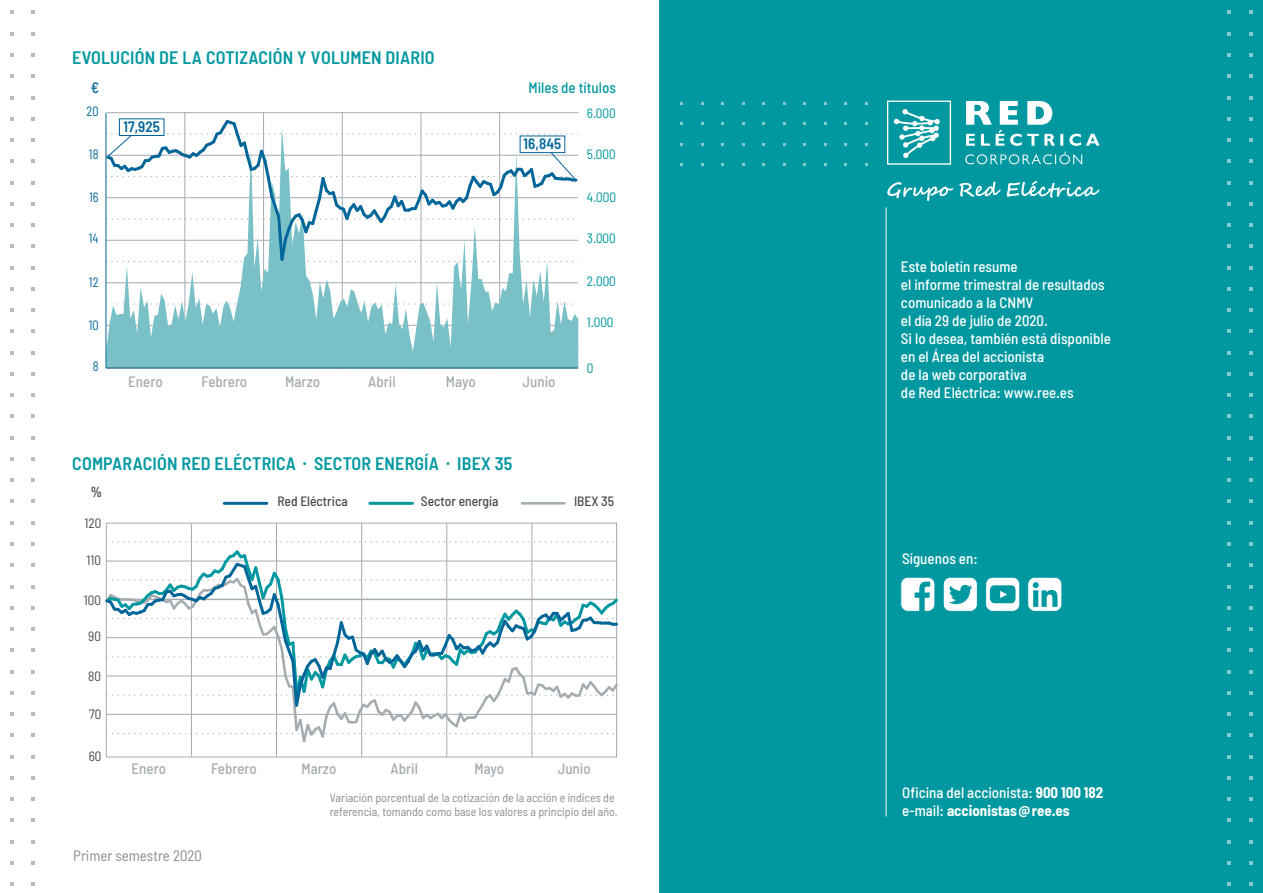
<style>
.page{position:relative;width:1263px;height:893px;background:#fff}
.page>*{position:absolute;margin:0;border:0;box-sizing:border-box;transform-origin:0 0}
.t1{font:600 semi-condensed 18px "Barlow";letter-spacing:.01em;color:#0098a0}
.t2{font:500 semi-condensed 15px/18px "Barlow";color:#fff}
.t3{font:500 semi-condensed 15px "Barlow";color:#a4acb1}
.t4{font:semi-condensed 15px "Barlow";color:#878e91}
.t5{font:500 semi-condensed 15px "Barlow";color:#0098a0}
.t6{font:600 semi-condensed 15px "Barlow";letter-spacing:.005em;color:#069}
.t7{font:500 15px "Geogrotesque Cond";color:#4a4a49}
.t8{font:500 semi-condensed 15px "Barlow";color:#069}
.t9{font:500 semi-condensed 13.5px "Barlow";color:#4a4a49}
.t10{font:semi-condensed 13.5px "Barlow";color:#0098a0}
.t11{font:semi-condensed 13.5px "Barlow";color:#4a4a49}
.t12{font:semi-condensed 13.5px "Barlow";color:#069;scale:.93 1}
.t13{font:semi-condensed 12px/14.2px "Barlow";color:#878e91}
.s1{font-weight:700}
</style>
<div class="page">
<hr style="left:276px;top:523px;width:1px;height:234px;background:#a4acb1">
<hr style="left:361px;top:523px;width:1px;height:234px;background:#a4acb1">
<hr style="left:531px;top:523px;width:1px;height:234px;background:#a4acb1">
<hr style="left:191px;top:523px;width:1px;height:234px;background:#a4acb1">
<hr style="left:446px;top:523px;width:1px;height:234px;background:#a4acb1">
<div style="left:659px;top:0;width:604px;height:893px;background:#0098a0"></div>
<svg style="left:106px;top:541px;width:511px;height:1px"></svg>
<hr style="left:421px;top:113px;width:1px;height:255px;background:#a4acb1">
<hr style="left:499px;top:113px;width:1px;height:255px;background:#a4acb1">
<hr style="left:263px;top:113px;width:1px;height:255px;background:#a4acb1">
<hr style="left:342px;top:113px;width:1px;height:255px;background:#a4acb1">
<hr style="left:184px;top:113px;width:1px;height:255px;background:#a4acb1">
<hr style="left:106px;top:112px;width:472px;height:1px;background:#a4acb1">
<hr style="left:370px;top:502px;width:42px;height:3px;background:#0098a0">
<hr style="left:224px;top:502px;width:43px;height:3px;background:#069">
<hr style="left:522px;top:502px;width:42px;height:3px;background:#a4acb1">
<hr style="left:886px;top:208px;width:1px;height:608px;background:#fff">
<div style="left:986px;top:577px;width:34px;height:34px;background:#fff;border-radius:7px"></div>
<div style="left:985px;top:577px;width:35px;height:35px;border:1px solid #0098a0;border-radius:7px"></div>
<svg style="left:990px;top:585px;width:25px;height:18px"></svg>
<div style="left:901px;top:577px;width:34px;height:34px;background:#fff;border-radius:7px"></div>
<div style="left:900px;top:577px;width:35px;height:35px;border:1px solid #0098a0;border-radius:7px"></div>
<svg style="left:915px;top:582px;width:15px;height:29px"></svg>
<div style="left:1028px;top:577px;width:34px;height:34px;background:#fff;border-radius:7px"></div>
<div style="left:1027px;top:577px;width:35px;height:35px;border:1px solid #0098a0;border-radius:7px"></div>
<svg style="left:1033px;top:582px;width:24px;height:25px"></svg>
<div style="left:943px;top:577px;width:34px;height:34px;background:#fff;border-radius:7px"></div>
<div style="left:943px;top:577px;width:35px;height:35px;border:1px solid #0098a0;border-radius:7px"></div>
<svg style="left:949px;top:585px;width:23px;height:19px"></svg>
<svg style="left:965px;top:101px;width:134px;height:63px"></svg>
<svg style="left:887px;top:101px;width:64px;height:64px"></svg>
<svg style="left:887px;top:182px;width:66px;height:19px"></svg>
<svg style="left:959px;top:182px;width:41px;height:15px"></svg>
<svg style="left:1007px;top:181px;width:92px;height:17px"></svg>
<svg style="left:11px;top:882px;width:3px;height:4px"></svg>
<svg style="left:11px;top:861px;width:3px;height:4px"></svg>
<svg style="left:11px;top:797px;width:3px;height:4px"></svg>
<svg style="left:11px;top:712px;width:3px;height:4px"></svg>
<svg style="left:11px;top:627px;width:3px;height:4px"></svg>
<svg style="left:11px;top:542px;width:3px;height:4px"></svg>
<svg style="left:32px;top:882px;width:3px;height:4px"></svg>
<svg style="left:32px;top:861px;width:3px;height:4px"></svg>
<svg style="left:32px;top:797px;width:3px;height:4px"></svg>
<svg style="left:32px;top:712px;width:3px;height:4px"></svg>
<svg style="left:32px;top:627px;width:3px;height:4px"></svg>
<svg style="left:32px;top:542px;width:3px;height:4px"></svg>
<svg style="left:11px;top:478px;width:3px;height:4px"></svg>
<svg style="left:32px;top:478px;width:3px;height:4px"></svg>
<svg style="left:11px;top:457px;width:3px;height:4px"></svg>
<svg style="left:32px;top:457px;width:3px;height:4px"></svg>
<svg style="left:11px;top:393px;width:3px;height:4px"></svg>
<svg style="left:32px;top:393px;width:3px;height:4px"></svg>
<svg style="left:11px;top:372px;width:3px;height:4px"></svg>
<svg style="left:32px;top:372px;width:3px;height:4px"></svg>
<svg style="left:11px;top:308px;width:3px;height:4px"></svg>
<svg style="left:32px;top:308px;width:3px;height:4px"></svg>
<svg style="left:11px;top:287px;width:3px;height:4px"></svg>
<svg style="left:32px;top:287px;width:3px;height:4px"></svg>
<svg style="left:11px;top:223px;width:3px;height:4px"></svg>
<svg style="left:32px;top:223px;width:3px;height:4px"></svg>
<svg style="left:11px;top:138px;width:3px;height:4px"></svg>
<svg style="left:32px;top:138px;width:3px;height:4px"></svg>
<svg style="left:11px;top:53px;width:3px;height:4px"></svg>
<svg style="left:32px;top:53px;width:3px;height:4px"></svg>
<svg style="left:1228px;top:882px;width:3px;height:4px"></svg>
<svg style="left:1228px;top:861px;width:3px;height:4px"></svg>
<svg style="left:1228px;top:797px;width:3px;height:4px"></svg>
<svg style="left:1228px;top:712px;width:3px;height:4px"></svg>
<svg style="left:1228px;top:627px;width:3px;height:4px"></svg>
<svg style="left:1228px;top:542px;width:3px;height:4px"></svg>
<svg style="left:1249px;top:882px;width:3px;height:4px"></svg>
<svg style="left:1249px;top:861px;width:3px;height:4px"></svg>
<svg style="left:1249px;top:797px;width:3px;height:4px"></svg>
<svg style="left:1249px;top:712px;width:3px;height:4px"></svg>
<svg style="left:1249px;top:627px;width:3px;height:4px"></svg>
<svg style="left:1249px;top:542px;width:3px;height:4px"></svg>
<svg style="left:1228px;top:478px;width:3px;height:4px"></svg>
<svg style="left:1249px;top:478px;width:3px;height:4px"></svg>
<svg style="left:1228px;top:457px;width:3px;height:4px"></svg>
<svg style="left:1249px;top:457px;width:3px;height:4px"></svg>
<svg style="left:1228px;top:393px;width:3px;height:4px"></svg>
<svg style="left:1249px;top:393px;width:3px;height:4px"></svg>
<svg style="left:1228px;top:372px;width:3px;height:4px"></svg>
<svg style="left:1249px;top:372px;width:3px;height:4px"></svg>
<svg style="left:1228px;top:308px;width:3px;height:4px"></svg>
<svg style="left:1249px;top:308px;width:3px;height:4px"></svg>
<svg style="left:1228px;top:287px;width:3px;height:4px"></svg>
<svg style="left:1249px;top:287px;width:3px;height:4px"></svg>
<svg style="left:1228px;top:223px;width:3px;height:4px"></svg>
<svg style="left:1249px;top:223px;width:3px;height:4px"></svg>
<svg style="left:1228px;top:138px;width:3px;height:4px"></svg>
<svg style="left:1249px;top:138px;width:3px;height:4px"></svg>
<svg style="left:1228px;top:53px;width:3px;height:4px"></svg>
<svg style="left:1249px;top:53px;width:3px;height:4px"></svg>
<svg style="left:105px;top:548px;width:513px;height:196px"></svg>
<svg style="left:106px;top:263px;width:472px;height:104px;fill:#79c1c6"></svg>
<hr style="left:106px;top:367px;width:472px;height:2px;background:#a4acb1">
<svg style="left:105px;top:117px;width:474px;height:146px"></svg>
<p class="t1" style="left:72px;top:46px;width:364px">EVOLUCIÓN DE LA COTIZACIÓN Y VOLUMEN DIARIO</p>
<p class="t8" style="left:91px;top:78px;width:10px">€</p>
<p class="t5" style="left:529px;top:78px;width:89px">Miles de títulos</p>
<p class="t12" style="left:87px;top:102px;width:14px">20</p>
<p class="t10" style="left:587px;top:104px;width:30px">6.000</p>
<p class="t6" style="left:123px;top:118px;width:38px">17,925</p>
<p class="t12" style="left:89px;top:146px;width:12px">18</p>
<p class="t12" style="left:89px;top:188px;width:12px">16</p>
<p class="t6" style="left:524px;top:135px;width:39px">16,845</p>
<p class="t10" style="left:587px;top:145px;width:30px">5.000</p>
<p class="t10" style="left:587px;top:188px;width:30px">4.000</p>
<p class="t12" style="left:89px;top:230px;width:12px">14</p>
<p class="t10" style="left:587px;top:230px;width:30px">3.000</p>
<p class="t12" style="left:89px;top:274px;width:12px">12</p>
<p class="t12" style="left:89px;top:317px;width:12px">10</p>
<p class="t10" style="left:587px;top:273px;width:30px">2.000</p>
<p class="t10" style="left:587px;top:314px;width:28px">1.000</p>
<p class="t12" style="left:93px;top:358px;width:8px">8</p>
<p class="t10" style="left:587px;top:359px;width:8px">0</p>
<p class="t3" style="left:128px;top:372px;width:36px">Enero</p>
<p class="t3" style="left:202px;top:372px;width:47px">Febrero</p>
<p class="t3" style="left:285px;top:372px;width:36px">Marzo</p>
<p class="t3" style="left:368px;top:372px;width:29px">Abril</p>
<p class="t3" style="left:446px;top:372px;width:31px">Mayo</p>
<p class="t3" style="left:523px;top:372px;width:35px">Junio</p>
<p class="t1" style="left:72px;top:452px;width:442px">COMPARACIÓN RED ELÉCTRICA · SECTOR ENERGÍA · IBEX 35</p>
<p class="t9" style="left:277px;top:493px;width:72px">Red Eléctrica</p>
<p class="t9" style="left:421px;top:493px;width:79px">Sector energía</p>
<p class="t9" style="left:574px;top:493px;width:42px">IBEX 35</p>
<p class="t7" style="left:91px;top:482px;width:12px">%</p>
<p class="t11" style="left:85px;top:515px;width:18px">120</p>
<p class="t11" style="left:87px;top:551px;width:16px">110</p>
<p class="t11" style="left:84px;top:592px;width:18px">100</p>
<p class="t11" style="left:88px;top:628px;width:14px">90</p>
<p class="t11" style="left:88px;top:668px;width:14px">80</p>
<p class="t11" style="left:89px;top:705px;width:14px">70</p>
<p class="t11" style="left:89px;top:747px;width:14px">60</p>
<p class="t3" style="left:131px;top:760px;width:36px">Enero</p>
<p class="t3" style="left:211px;top:760px;width:47px">Febrero</p>
<p class="t3" style="left:302px;top:760px;width:36px">Marzo</p>
<p class="t3" style="left:390px;top:760px;width:29px">Abril</p>
<p class="t3" style="left:474px;top:760px;width:31px">Mayo</p>
<p class="t3" style="left:558px;top:760px;width:35px">Junio</p>
<p class="t13" style="left:330px;top:790px;width:290px">Variación porcentual de la cotización de la acción e índices de referencia, tomando como base los valores a principio del año.</p>
<p class="t4" style="left:73px;top:846px;width:130px">Primer semestre 2020</p>
<p class="t2" style="left:901px;top:257px;width:211px">Este boletín resume<br>el informe trimestral de resultados comunicado a la CNMV<br>el día 29 de julio de 2020.<br>Si lo desea, también está disponible en el Área del accionista<br>de la web corporativa<br>de Red Eléctrica: www.ree.es</p>
<p class="t2" style="left:902px;top:550px;width:77px">Síguenos en:</p>
<p class="t2" style="left:902px;top:783px;width:203px">Oficina del accionista: <span class="s1">900 100 182 </span>e-mail: <span class="s1">accionistas@ree.es</span></p>
</div>
